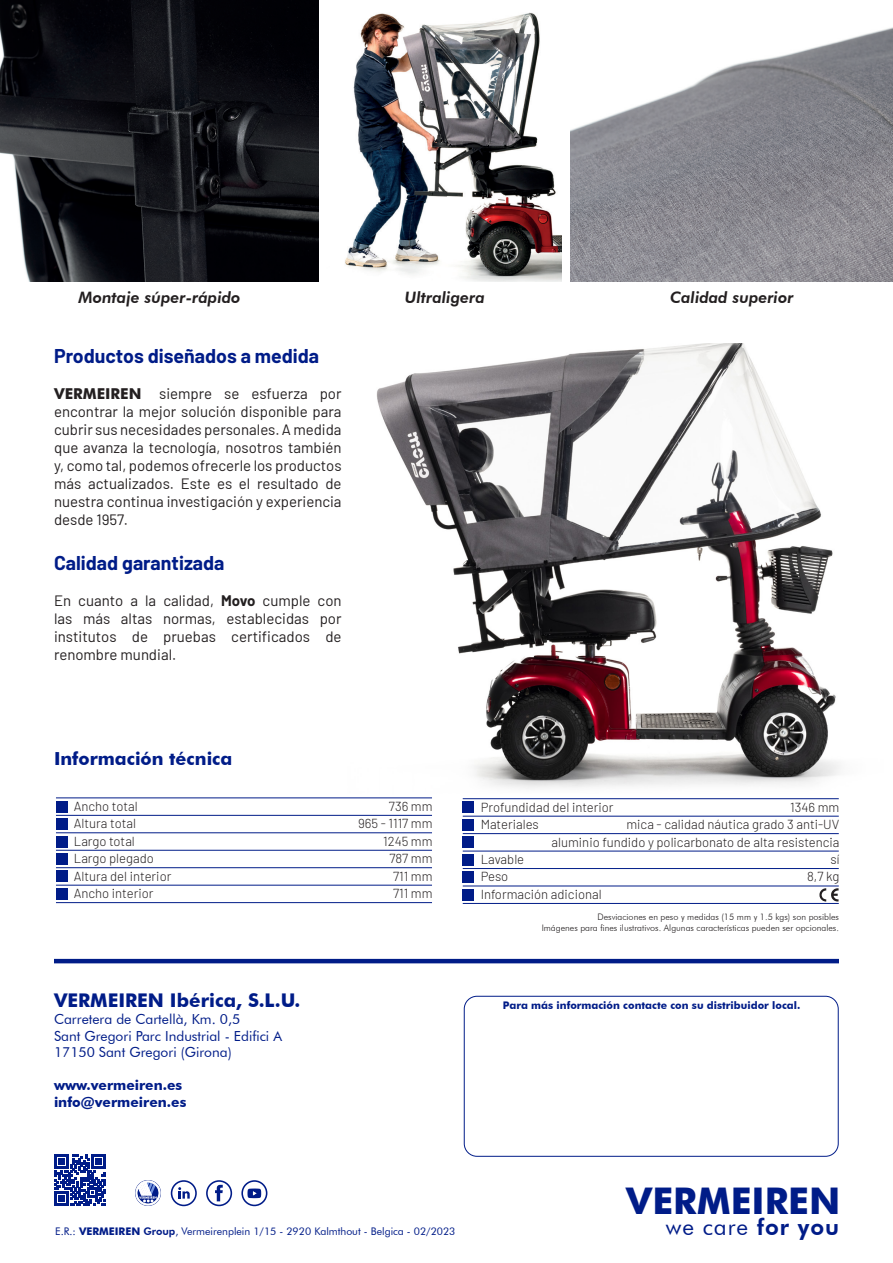
<style>
.page{position:relative;width:893px;height:1263px;background:#fff}
.page>*{position:absolute;margin:0;border:0;box-sizing:border-box;transform-origin:0 0}
.t1{font:700 36.75px "Futura BT";color:#001c88}
.t2{font:22.65px "Futura BT";letter-spacing:.04em;color:#001c88}
.t3{font:700 19.5px "Barlow";color:#001c88}
.t4{font:700 18.9px "Futura BT";color:#001c88}
.t5{font:700 18px "Futura BT";color:#001c88}
.t6{font:italic 800 15.75px "Futura BT";color:#231f20}
.t7{font:15px/18px "Barlow";color:#231f20;text-align:justify}
.t8{font:13.8px "Futura BT";color:#001c88}
.t9{font:700 13.8px "Futura BT";color:#001c88}
.t10{font:300 13.05px "Barlow";color:#231f20}
.t11{font:10.5px "Futura BT";color:#001c88}
.t12{font:700 10.5px "Futura BT";color:#001c88}
.t13{font:300 9px "Futura BT";color:#231f20}
.s1{font-family:"Futura BT";font-weight:700}
.s2{font-weight:700}
.s3{font-weight:800}
</style>
<div class="page">
<img style="left:332px;top:343px;width:508px;height:470px">
<div style="left:56px;top:801px;width:11px;height:11px;background:#001c88"></div>
<div style="left:56px;top:818px;width:11px;height:12px;background:#001c88"></div>
<div style="left:56px;top:836px;width:11px;height:11px;background:#001c88"></div>
<div style="left:56px;top:853px;width:11px;height:12px;background:#001c88"></div>
<div style="left:56px;top:871px;width:11px;height:11px;background:#001c88"></div>
<div style="left:56px;top:888px;width:11px;height:11px;background:#001c88"></div>
<hr style="left:56px;top:902px;width:376px;height:1px;background:#001c88">
<hr style="left:56px;top:885px;width:376px;height:1px;background:#001c88">
<hr style="left:56px;top:867px;width:376px;height:1px;background:#001c88">
<hr style="left:56px;top:850px;width:376px;height:1px;background:#001c88">
<hr style="left:56px;top:832px;width:376px;height:1px;background:#001c88">
<hr style="left:56px;top:815px;width:376px;height:1px;background:#001c88">
<hr style="left:56px;top:798px;width:376px;height:1px;background:#001c88">
<div style="left:463px;top:802px;width:11px;height:11px;background:#001c88"></div>
<div style="left:463px;top:819px;width:11px;height:11px;background:#001c88"></div>
<div style="left:463px;top:837px;width:11px;height:11px;background:#001c88"></div>
<div style="left:463px;top:854px;width:11px;height:11px;background:#001c88"></div>
<div style="left:463px;top:871px;width:11px;height:12px;background:#001c88"></div>
<div style="left:463px;top:889px;width:11px;height:11px;background:#001c88"></div>
<hr style="left:463px;top:903px;width:376px;height:1px;background:#001c88">
<hr style="left:463px;top:886px;width:376px;height:1px;background:#001c88">
<hr style="left:463px;top:868px;width:376px;height:1px;background:#001c88">
<hr style="left:463px;top:851px;width:376px;height:1px;background:#001c88">
<hr style="left:463px;top:833px;width:376px;height:1px;background:#001c88">
<hr style="left:463px;top:816px;width:376px;height:1px;background:#001c88">
<hr style="left:463px;top:798px;width:376px;height:1px;background:#001c88">
<svg style="left:819px;top:888px;width:20px;height:13px"></svg>
<svg style="left:54px;top:1154px;width:52px;height:52px"></svg>
<div style="left:171px;top:1180px;width:26px;height:26px;border:2px solid #001c88;border-radius:50%"></div>
<svg style="left:178px;top:1187px;width:12px;height:11px"></svg>
<div style="left:206px;top:1180px;width:26px;height:26px;border:2px solid #001c88;border-radius:50%"></div>
<svg style="left:215px;top:1185px;width:8px;height:16px"></svg>
<div style="left:241px;top:1180px;width:26px;height:26px;border:2px solid #001c88;border-radius:50%"></div>
<svg style="left:247px;top:1188px;width:14px;height:10px"></svg>
<div style="left:464px;top:996px;width:375px;height:161px;border:1px solid #001c88;border-radius:13px"></div>
<div style="left:135px;top:1180px;width:26px;height:26px;border:1px solid #001c88;border-radius:50%"></div>
<svg style="left:136px;top:1181px;width:24px;height:24px"></svg>
<hr style="left:54px;top:959px;width:785px;height:4px;background:#001c88">
<img style="left:0;top:0;width:319px;height:281px">
<img style="left:345px;top:12px;width:216px;height:269px">
<img style="left:571px;top:27px;width:322px;height:254px">
<p class="t6" style="left:78px;top:288px;width:163px">Montaje súper-rápido</p>
<p class="t6" style="left:405px;top:288px;width:81px">Ultraligera</p>
<p class="t6" style="left:670px;top:288px;width:125px">Calidad superior</p>
<p class="t3" style="left:54px;top:341px;width:267px">Productos diseñados a medida</p>
<p class="t7" style="left:54px;top:383px;width:289px"><span class="s1">VERMEIREN</span> siempre se esfuerza por encontrar la mejor solución disponible para cubrir sus necesidades personales. A medida que avanza la tecnología, nosotros también y, como tal, podemos ofrecerle los productos más actualizados. Este es el resultado de nuestra continua investigación y experiencia desde 1957.</p>
<p class="t3" style="left:54px;top:548px;width:172px">Calidad garantizada</p>
<p class="t7" style="left:54px;top:590px;width:289px">En cuanto a la calidad, <span class="s2">Movo</span> cumple con las más altas normas, establecidas por institutos de pruebas certificados de renombre mundial.</p>
<p class="t5" style="left:54px;top:747px;width:180px">Información técnica</p>
<p class="t10" style="left:74px;top:797px;width:65px">Ancho total</p>
<p class="t10" style="left:389px;top:797px;width:45px">736 mm</p>
<p class="t10" style="left:74px;top:814px;width:64px">Altura total</p>
<p class="t10" style="left:358px;top:814px;width:76px">965 - 1117 mm</p>
<p class="t10" style="left:74px;top:832px;width:63px">Largo total</p>
<p class="t10" style="left:383px;top:832px;width:51px">1245 mm</p>
<p class="t10" style="left:74px;top:849px;width:82px">Largo plegado</p>
<p class="t10" style="left:389px;top:849px;width:45px">787 mm</p>
<p class="t10" style="left:74px;top:866px;width:99px">Altura del interior</p>
<p class="t10" style="left:393px;top:866px;width:41px">711 mm</p>
<p class="t10" style="left:74px;top:884px;width:81px">Ancho interior</p>
<p class="t10" style="left:393px;top:884px;width:41px">711 mm</p>
<p class="t4" style="left:54px;top:989px;width:248px">VERMEIREN Ibérica, S.L.U.</p>
<p class="t8" style="left:54px;top:1011px;width:188px">Carretera de Cartellà, Km. 0,5</p>
<p class="t8" style="left:54px;top:1027px;width:229px">Sant Gregori Parc Industrial - Edifici A</p>
<p class="t8" style="left:54px;top:1044px;width:179px">17150 Sant Gregori (Girona)</p>
<p class="t9" style="left:54px;top:1077px;width:130px">www.vermeiren.es</p>
<p class="t9" style="left:54px;top:1094px;width:134px">info@vermeiren.es</p>
<p class="t10" style="left:481px;top:798px;width:134px">Profundidad del interior</p>
<p class="t10" style="left:790px;top:798px;width:51px">1346 mm</p>
<p class="t10" style="left:481px;top:815px;width:60px">Materiales</p>
<p class="t10" style="left:626px;top:815px;width:214px">mica - calidad náutica grado 3 anti-UV</p>
<p class="t10" style="left:551px;top:832px;width:289px">aluminio fundido y policarbonato de alta resistencia</p>
<p class="t10" style="left:481px;top:850px;width:45px">Lavable</p>
<p class="t10" style="left:830px;top:850px;width:10px">sí</p>
<p class="t10" style="left:481px;top:867px;width:29px">Peso</p>
<p class="t10" style="left:807px;top:867px;width:34px">8,7 kg</p>
<p class="t10" style="left:481px;top:885px;width:123px">Información adicional</p>
<p class="t13" style="left:597px;top:911px;width:243px">Desviaciones en peso y medidas (15 mm y 1.5 kgs) son posibles</p>
<p class="t13" style="left:542px;top:922px;width:299px">Imágenes para fines ilustrativos. Algunas características pueden ser opcionales.</p>
<p class="t12" style="left:503px;top:999px;width:299px">Para más información contacte con su distribuidor local.</p>
<p class="t1" style="left:626px;top:1178px;width:216px">VERMEIREN</p>
<p class="t11" style="left:55px;top:1225px;width:402px">E.R.: <span class="s2">VERMEIREN</span> <span class="s3">Group</span>, Vermeirenplein 1/15 - 2920 Kalmthout - Belgica - 02/2023</p>
<p class="t2" style="left:666px;top:1213px;width:175px">we care <span class="s3">for you</span></p>
</div>
